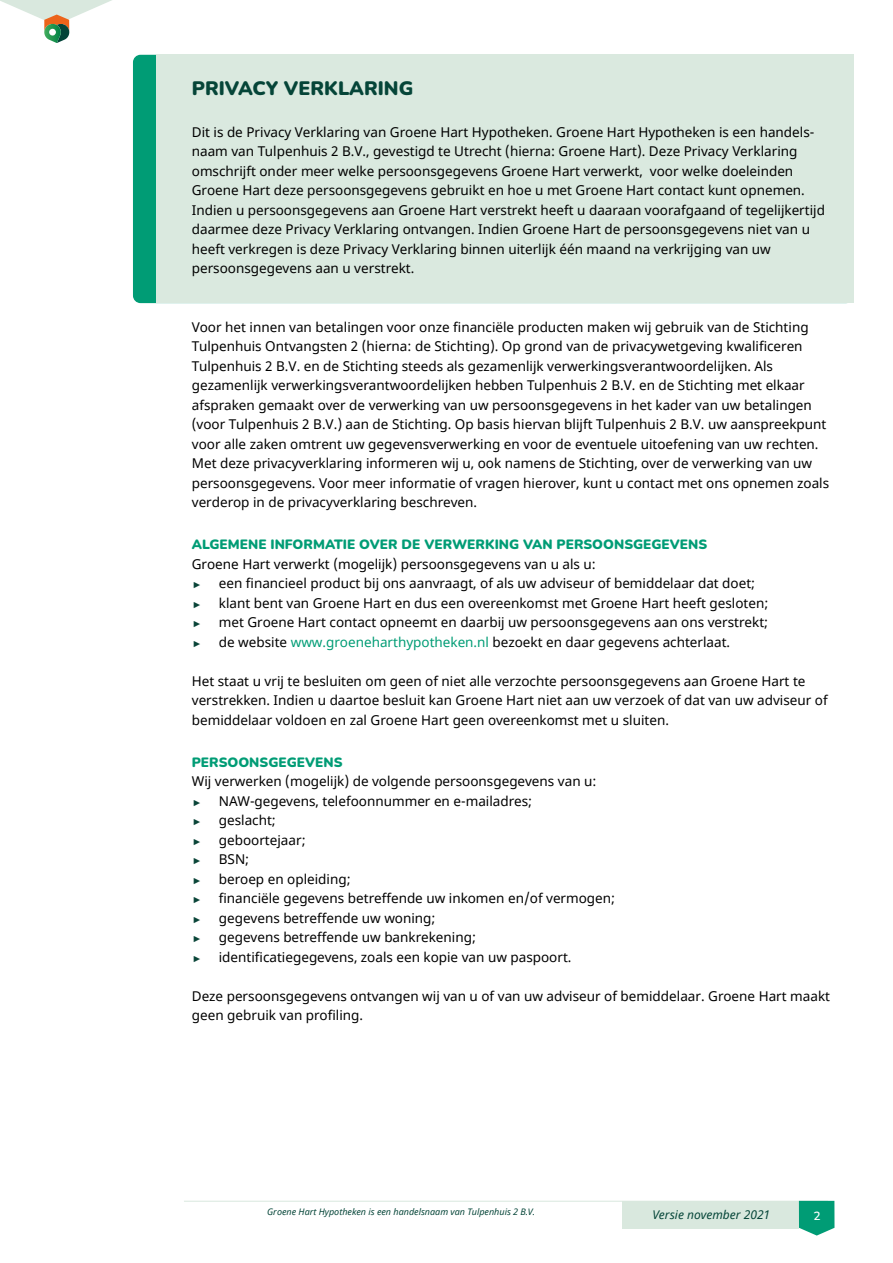
<style>
.page{position:relative;width:893px;height:1263px;background:#fff}
.page>*{position:absolute;margin:0;border:0;box-sizing:border-box;transform-origin:0 0}
.t1{font:900 19.5px "Nunito";color:#054538}
.t2{font:13.5px/19.5px "Noto Sans";color:#000}
.t3{font:900 13.5px "Nunito";color:#009c75}
.t4{font:italic 12px "Noto Sans";color:#054538}
.t5{font:600 12px "Nunito";color:#fff}
.t6{font:italic 9px "Noto Sans";color:#054538}
.s1{font-size:10.5px;color:#0a4538}
.s2{color:#009c75}
</style>
<div class="page">
<hr style="left:184px;top:1201px;width:644px;height:1px;background:#d9e8de">
<div style="left:622px;top:1201px;width:177px;height:27px;background:#d9e8de"></div>
<svg style="left:799px;top:1201px;width:35px;height:34px"></svg>
<svg style="left:0;top:0;width:112px;height:43px"></svg>
<div style="left:133px;top:55px;width:721px;height:248px;background:#009c75;border-radius:8px"></div>
<div style="left:156px;top:55px;width:698px;height:248px;background:#dae9df"></div>
<h1 class="t1" style="left:192px;top:74px;width:223px">PRIVACY VERKLARING</h1>
<p class="t2" style="left:192px;top:123px;width:635px">Dit is de Privacy Verklaring van Groene Hart Hypotheken. Groene Hart Hypotheken is een handels&shy;naam van Tulpenhuis 2 B.V., gevestigd te Utrecht (hierna: Groene Hart). Deze Privacy Verklaring omschrijft onder meer welke persoonsgegevens Groene Hart verwerkt, voor welke doeleinden Groene Hart deze persoonsgegevens gebruikt en hoe u met Groene Hart contact kunt opnemen.<br>Indien u persoonsgegevens aan Groene Hart verstrekt heeft u daaraan voorafgaand of tegelijkertijd daarmee deze Privacy Verklaring ontvangen. Indien Groene Hart de persoonsgegevens niet van u heeft verkregen is deze Privacy Verklaring binnen uiterlijk één maand na verkrijging van uw persoonsgegevens aan u verstrekt.</p>
<p class="t2" style="left:192px;top:318px;width:639px">Voor het innen van betalingen voor onze financiële producten maken wij gebruik van de Stichting Tulpenhuis Ontvangsten 2 (hierna: de Stichting). Op grond van de privacywetgeving kwalificeren Tulpenhuis 2 B.V. en de Stichting steeds als gezamenlijk verwerkingsverantwoordelijken. Als gezamenlijk verwerkingsverantwoordelijken hebben Tulpenhuis 2 B.V. en de Stichting met elkaar afspraken gemaakt over de verwerking van uw persoonsgegevens in het kader van uw betalingen (voor Tulpenhuis 2 B.V.) aan de Stichting. Op basis hiervan blijft Tulpenhuis 2 B.V. uw aanspreekpunt voor alle zaken omtrent uw gegevensverwerking en voor de eventuele uitoefening van uw rechten.<br>Met deze privacyverklaring informeren wij u, ook namens de Stichting, over de verwerking van uw persoonsgegevens. Voor meer informatie of vragen hierover, kunt u contact met ons opnemen zoals verderop in de privacyverklaring beschreven.</p>
<p class="t3" style="left:192px;top:535px;width:517px">ALGEMENE INFORMATIE OVER DE VERWERKING VAN PERSOONSGEGEVENS</p>
<p class="t2" style="left:192px;top:554px;width:578px">Groene Hart verwerkt (mogelijk) persoonsgegevens van u als u:<br><span class="s1">►</span> een financieel product bij ons aanvraagt, of als uw adviseur of bemiddelaar dat doet; <span class="s1">►</span> klant bent van Groene Hart en dus een overeenkomst met Groene Hart heeft gesloten; <span class="s1">►</span> met Groene Hart contact opneemt en daarbij uw persoonsgegevens aan ons verstrekt; <span class="s1">►</span> de website <span class="s2">www.groeneharthypotheken.nl</span> bezoekt en daar gegevens achterlaat.</p>
<p class="t2" style="left:192px;top:672px;width:637px">Het staat u vrij te besluiten om geen of niet alle verzochte persoonsgegevens aan Groene Hart te verstrekken. Indien u daartoe besluit kan Groene Hart niet aan uw verzoek of dat van uw adviseur of bemiddelaar voldoen en zal Groene Hart geen overeenkomst met u sluiten.</p>
<p class="t3" style="left:192px;top:752px;width:152px">PERSOONSGEGEVENS</p>
<p class="t2" style="left:192px;top:772px;width:425px">Wij verwerken (mogelijk) de volgende persoonsgegevens van u:<br><span class="s1">►</span> NAW-gegevens, telefoonnummer en e-mailadres;<br><span class="s1">►</span> geslacht;<br><span class="s1">►</span> geboortejaar;<br><span class="s1">►</span> BSN;<br><span class="s1">►</span> beroep en opleiding;<br><span class="s1">►</span> financiële gegevens betreffende uw inkomen en/of vermogen; <span class="s1">►</span> gegevens betreffende uw woning;<br><span class="s1">►</span> gegevens betreffende uw bankrekening;<br><span class="s1">►</span> identificatiegegevens, zoals een kopie van uw paspoort.</p>
<p class="t2" style="left:192px;top:987px;width:640px">Deze persoonsgegevens ontvangen wij van u of van uw adviseur of bemiddelaar. Groene Hart maakt geen gebruik van profiling.</p>
<p class="t6" style="left:267px;top:1206px;width:270px">Groene Hart Hypotheken is een handelsnaam van Tulpenhuis 2 B.V.</p>
<p class="t4" style="left:652px;top:1206px;width:119px">Versie november 2021</p>
<p class="t5" style="left:814px;top:1207px;width:9px">2</p>
</div>
